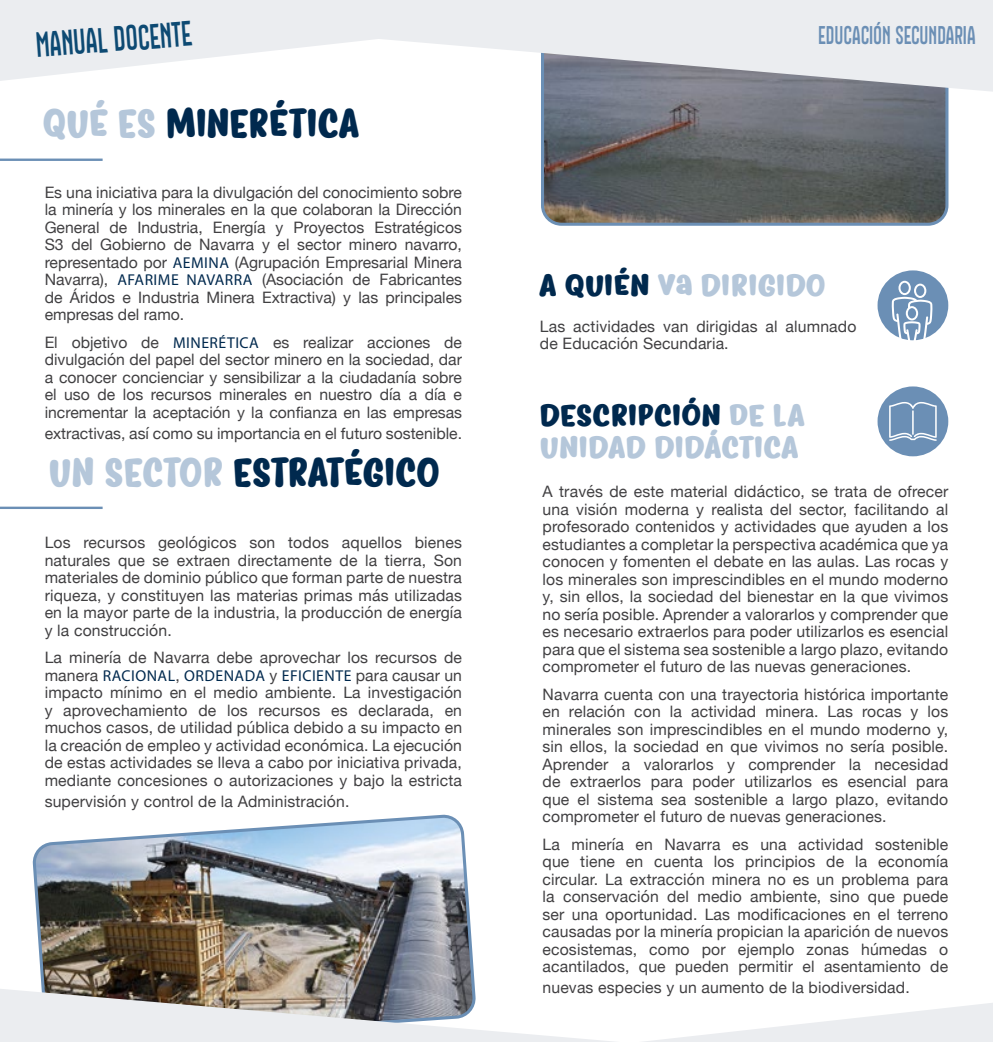
<style>
.page{position:relative;width:993px;height:1042px;background:#fff}
.page>*{position:absolute;margin:0;border:0;box-sizing:border-box;transform-origin:0 0}
.t1{font:700 39.2px "Myfrida";color:#00294e}
.t2{font:35.18px "Mazurquica Media";color:#0d4a73}
.t3{font:700 29.93px/31.5px "Myfrida";color:#b5c7da;scale:1.11 1}
.t4{font:25.55px "Mazurquica Media";color:#6b8fb5}
.t5{font:15.75px/17.5px "Helvetica Neue";letter-spacing:.01em;color:#414042;text-align:justify}
.t6{font:15.75px "Myriad Pro";letter-spacing:.03em;color:#00294e}
.s1{color:#b5c7da}
.s2{font-family:"Myriad Pro";color:#00294e}
.s3{font-family:"Helvetica Neue";color:#414042}
.s4{color:#00294e}
</style>
<div class="page">
<svg style="left:541px;top:92px;width:407px;height:134px;background:#63666b"></svg>
<svg style="left:0;top:0;width:992px;height:92px;fill:#ebedf0"></svg>
<hr style="left:0;top:159px;width:103px;height:2px;background:#6b8fb5">
<hr style="left:0;top:507px;width:103px;height:2px;background:#6b8fb5">
<img style="left:34px;top:815px;width:440px;height:173px">
<svg style="left:0;top:988px;width:992px;height:54px"></svg>
<div style="left:877px;top:386px;width:70px;height:70px;background:#6b8fb5;border-radius:50%"></div>
<svg style="left:889px;top:402px;width:47px;height:39px"></svg>
<div style="left:877px;top:270px;width:70px;height:70px;background:#6b8fb5;border-radius:50%"></div>
<svg style="left:891px;top:281px;width:41px;height:60px"></svg>
<h2 class="t2" style="left:35px;top:27px;width:158px;rotate:-4deg">MANUAL DOCENTE</h2>
<h3 class="t4" style="left:817px;top:22px;width:159px">EDUCACIÓN SECUNDARIA</h3>
<h1 class="t1" style="left:43px;top:100px;width:318px"><span class="s1">QUÉ ES</span> MINERÉTICA</h1>
<p class="t5" style="left:45px;top:184px;width:419px">Es una iniciativa para la divulgación del conocimiento sobre la minería y los minerales en la que colaboran la Dirección General de Industria, Energía y Proyectos Estratégicos S3 del Gobierno de Navarra y el sector minero navarro, representado por <span class="s2">AEMINA</span> (Agrupación Empresarial Minera Navarra), <span class="s2">AFARIME NAVARRA</span> (Asociación de Fabricantes de Áridos e Industria Minera Extractiva) y las principales empresas del ramo.</p>
<p class="t5" style="left:45px;top:334px;width:419px">El objetivo de <span class="s2">MINERÉTICA</span> es realizar acciones de divulgación del papel del sector minero en la sociedad, dar a conocer concienciar y sensibilizar a la ciudadanía sobre el uso de los recursos minerales en nuestro día a día e incrementar la aceptación y la confianza en las empresas</p>
<p class="t5" style="left:45px;top:425px;width:419px">extractivas, así como su importancia en el futuro sostenible.</p>
<h1 class="t1" style="left:49px;top:448px;width:392px"><span class="s1">UN SECTOR</span> ESTRATÉGICO</h1>
<p class="t5" style="left:45px;top:534px;width:419px">Los recursos geológicos son todos aquellos bienes naturales que se extraen directamente de la tierra, Son materiales de dominio público que forman parte de nuestra riqueza, y constituyen las materias primas más utilizadas en la mayor parte de la industria, la producción de energía y la construcción.</p>
<p class="t5" style="left:45px;top:649px;width:418px">La minería de Navarra debe aprovechar los recursos de</p>
<p class="t6" style="left:45px;top:665px;width:418px"><span class="s3">manera</span> RACIONAL<span class="s3">,</span> ORDENADA <span class="s3">y</span> EFICIENTE <span class="s3">para causar un</span></p>
<p class="t5" style="left:45px;top:684px;width:419px">impacto mínimo en el medio ambiente. La investigación y aprovechamiento de los recursos es declarada, en muchos casos, de utilidad pública debido a su impacto en la creación de empleo y actividad económica. La ejecución de estas actividades se lleva a cabo por iniciativa privada, mediante concesiones o autorizaciones y bajo la estricta</p>
<p class="t5" style="left:45px;top:793px;width:306px">supervisión y control de la Administración.</p>
<h3 class="t3" style="left:539px;top:269px;width:259px"><span class="s4">A QUIÉN</span> va DIRIGIDO</h3>
<p class="t5" style="left:539px;top:318px;width:318px">Las actividades van dirigidas al alumnado de Educación Secundaria.</p>
<h3 class="t3" style="left:539px;top:399px;width:240px"><span class="s4">DESCRIPCIÓN</span> dE LA<br>UNIDAD DIDÁCTICA</h3>
<p class="t5" style="left:542px;top:484px;width:407px">A través de este material didáctico, se trata de ofrecer una visión moderna y realista del sector, facilitando al profesorado contenidos y actividades que ayuden a los estudiantes a completar la perspectiva académica que ya conocen y fomenten el debate en las aulas. Las rocas y los minerales son imprescindibles en el mundo moderno y, sin ellos, la sociedad del bienestar en la que vivimos no sería posible. Aprender a valorarlos y comprender que es necesario extraerlos para poder utilizarlos es esencial para que el sistema sea sostenible a largo plazo, evitando comprometer el futuro de las nuevas generaciones.</p>
<p class="t5" style="left:542px;top:686px;width:407px">Navarra cuenta con una trayectoria histórica importante en relación con la actividad minera. Las rocas y los minerales son imprescindibles en el mundo moderno y, sin ellos, la sociedad en que vivimos no sería posible.<br>Aprender a valorarlos y comprender la necesidad de extraerlos para poder utilizarlos es esencial para que el sistema sea sostenible a largo plazo, evitando comprometer el futuro de nuevas generaciones.</p>
<p class="t5" style="left:542px;top:836px;width:407px">La minería en Navarra es una actividad sostenible que tiene en cuenta los principios de la economía circular. La extracción minera no es un problema para la conservación del medio ambiente, sino que puede ser una oportunidad. Las modificaciones en el terreno causadas por la minería propician la aparición de nuevos ecosistemas, como por ejemplo zonas húmedas o acantilados, que pueden permitir el asentamiento de</p>
<p class="t5" style="left:542px;top:980px;width:368px">nuevas especies y un aumento de la biodiversidad.</p>
</div>
